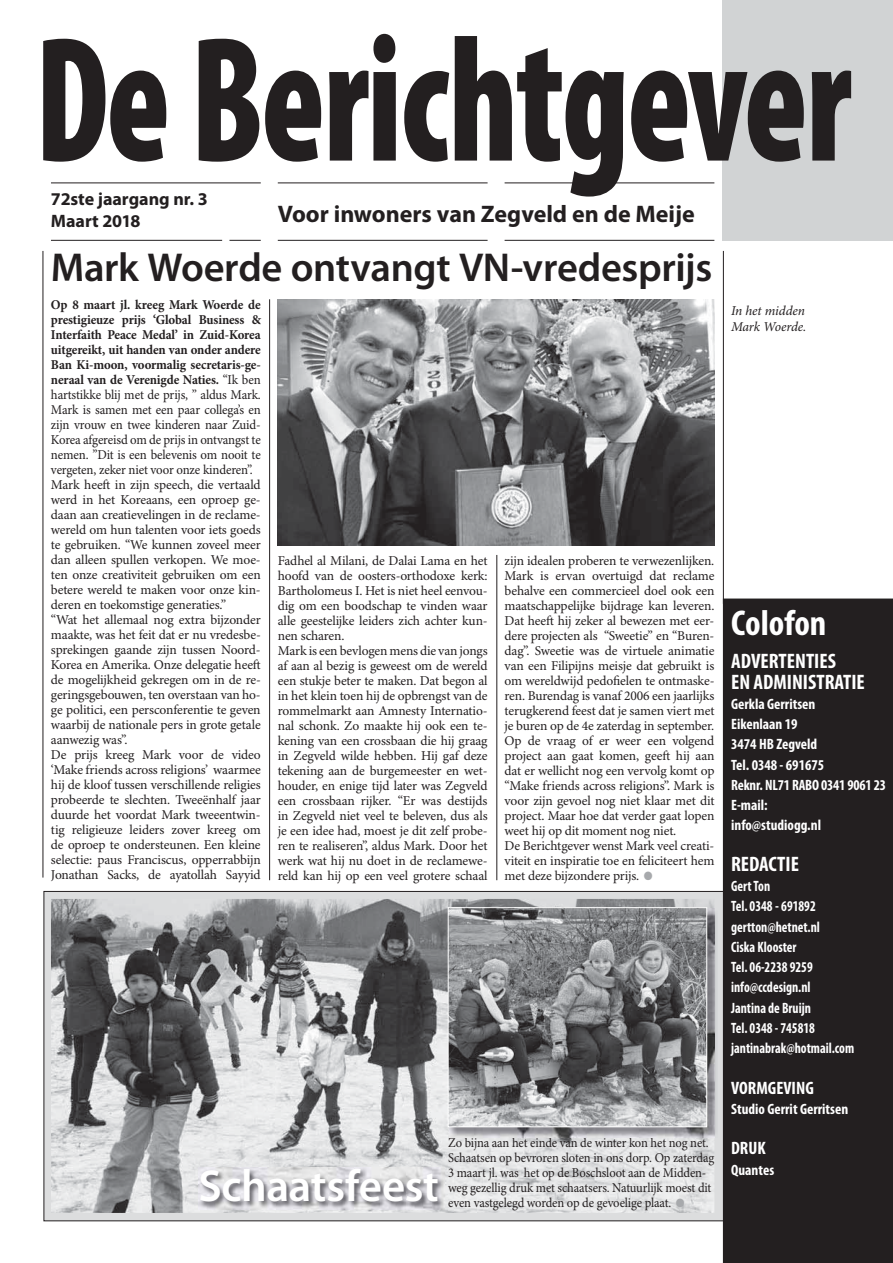
<style>
.page{position:relative;width:893px;height:1263px;background:#fff}
.page>*{position:absolute;margin:0;border:0;box-sizing:border-box;transform-origin:0 0}
.t1{font:900 condensed 180px "Myriad Pro";letter-spacing:-.015em;color:#231f20;scale:.8 1}
.t2{font:600 45px "Myriad Pro";letter-spacing:-.01em;color:#fff}
.t3{font:600 40.5px "Myriad Pro";letter-spacing:-.01em;color:#231f20}
.t4{font:700 condensed 36px "Myriad Pro";color:#fff}
.t5{font:700 24px "Myriad Pro";color:#231f20}
.t6{font:700 condensed 21px/20.2px "Myriad Pro";color:#fff}
.t7{font:700 18px/21.6px "Myriad Pro";letter-spacing:-.005em;color:#231f20}
.t8{font:700 condensed 18px "Myriad Pro";color:#fff}
.t9{font:700 condensed 15px/20.2px "Myriad Pro";color:#fff;scale:.9 1}
.t10{font:700 condensed 15px/20.2px "Myriad Pro";color:#fff}
.t11{font:13.5px/15px "Minion Pro";letter-spacing:-.01em;color:#231f20}
.t12{font:13.5px/15px "Minion Pro";letter-spacing:-.01em;color:#231f20;scale:.95 1}
.t13{font:13.5px/15px "Minion Pro";letter-spacing:-.01em;color:#231f20;scale:.93 1}
.t14{font:italic 13.5px/16.2px "Minion Pro";letter-spacing:-.005em;color:#231f20}
.s1{font-weight:700}
</style>
<div class="page">
<hr style="left:278px;top:240px;width:210px;height:1px;background:#231f20">
<div style="left:44px;top:891px;width:687px;height:330px;background:#dcddde"></div>
<img style="left:51px;top:899px;width:663px;height:314px">
<img style="left:449px;top:909px;width:267px;height:229px">
<img style="left:450px;top:909px;width:255px;height:216px">
<div style="left:448px;top:907px;width:259px;height:220px;border:1px solid #fff"></div>
<img style="left:199px;top:1167px;width:246px;height:42px">
<div style="left:723px;top:0;width:170px;height:241px;background:#d1d3d4"></div>
<hr style="left:51px;top:183px;width:210px;height:1px;background:#231f20">
<hr style="left:278px;top:183px;width:210px;height:1px;background:#231f20">
<hr style="left:505px;top:183px;width:209px;height:1px;background:#231f20">
<hr style="left:505px;top:240px;width:209px;height:1px;background:#231f20">
<div style="left:723px;top:599px;width:170px;height:664px;background:#231f20"></div>
<hr style="left:43px;top:251px;width:1px;height:627px;background:#231f20">
<hr style="left:269px;top:299px;width:1px;height:581px;background:#231f20">
<hr style="left:496px;top:555px;width:1px;height:325px;background:#231f20">
<hr style="left:723px;top:251px;width:1px;height:353px;background:#231f20">
<hr style="left:229px;top:240px;width:32px;height:1px;background:#231f20">
<hr style="left:51px;top:240px;width:171px;height:1px;background:#231f20">
<img style="left:278px;top:299px;width:436px;height:247px">
<svg style="left:676px;top:1199px;width:8px;height:8px"></svg>
<h1 class="t1" style="left:35px;top:-7px;width:1022px">De Berichtgever</h1>
<h3 class="t7" style="left:51px;top:190px;width:158px">72ste jaargang nr. 3<br>Maart 2018</h3>
<h3 class="t5" style="left:278px;top:204px;width:418px">Voor inwoners van Zegveld en de Meije</h3>
<h3 class="t3" style="left:51px;top:252px;width:663px">Mark Woerde ontvangt VN-vredesprijs</h3>
<p class="t12" style="left:51px;top:298px;width:222px"><span class="s1">Op 8 maart jl. kreeg Mark Woerde de prestigieuze prijs ‘Global Business &amp; Interfaith Peace Medal’ in Zuid-Korea uitgereikt, uit handen van onder andere Ban Ki-moon, voormalig secretaris-ge&shy;neraal van de Verenigde Naties.</span> “Ik ben hartstikke blij met de prijs, ” aldus Mark.<br>Mark is samen met een paar collega’s en zijn vrouw en twee kinderen naar Zuid-Korea afgereisd om de prijs in ontvangst te nemen. ”Dit is een belevenis om nooit te vergeten, zeker niet voor onze kinderen”.<br>Mark heeft in zijn speech, die vertaald werd in het Koreaans, een oproep ge&shy;daan aan creatievelingen in de reclame&shy;wereld om hun talenten voor iets goeds te gebruiken. “We kunnen zoveel meer dan alleen spullen verkopen. We moe&shy;ten onze creativiteit gebruiken om een betere wereld te maken voor onze kin&shy;deren en toekomstige generaties.”<br>“Wat het allemaal nog extra bijzonder maakte, was het feit dat er nu vredesbe&shy;sprekingen gaande zijn tussen Noord-Korea en Amerika. Onze delegatie heeft de mogelijkheid gekregen om in de re&shy;geringsgebouwen, ten overstaan van ho&shy;ge politici, een persconferentie te geven waarbij de nationale pers in grote getale aanwezig was”.<br>De prijs kreeg Mark voor de video ‘Make friends across religions’ waarmee hij de kloof tussen verschillende religies probeerde te slechten. Tweeënhalf jaar duurde het voordat Mark tweeentwin&shy;tig religieuze leiders zover kreeg om de oproep te ondersteunen. Een kleine selectie: paus Franciscus, opperrabbijn Jonathan Sacks, de ayatollah Sayyid</p>
<p class="t11" style="left:278px;top:554px;width:211px">Fadhel al Milani, de Dalai Lama en het hoofd van de oosters-orthodoxe kerk:<br>Bartholomeus I. Het is niet heel eenvou&shy;dig om een boodschap te vinden waar alle geestelijke leiders zich achter kun&shy;nen scharen.<br>Mark is een bevlogen mens die van jongs af aan al bezig is geweest om de wereld een stukje beter te maken. Dat begon al in het klein toen hij de opbrengst van de rommelmarkt aan Amnesty Internatio&shy;nal schonk. Zo maakte hij ook een te&shy;kening van een crossbaan die hij graag in Zegveld wilde hebben. Hij gaf deze tekening aan de burgemeester en wet&shy;houder, en enige tijd later was Zegveld een crossbaan rijker. “Er was destijds in Zegveld niet veel te beleven, dus als je een idee had, moest je dit zelf probe&shy;ren te realiseren”, aldus Mark. Door het werk wat hij nu doet in de reclamewe&shy;reld kan hij op een veel grotere schaal</p>
<p class="t11" style="left:505px;top:554px;width:211px">zijn idealen proberen te verwezenlijken.<br>Mark is ervan overtuigd dat reclame behalve een commercieel doel ook een maatschappelijke bijdrage kan leveren.<br>Dat heeft hij zeker al bewezen met eer&shy;dere projecten als “Sweetie” en “Buren&shy;dag”. Sweetie was de virtuele animatie van een Filipijns meisje dat gebruikt is om wereldwijd pedofielen te ontmaske&shy;ren. Burendag is vanaf 2006 een jaarlijks terugkerend feest dat je samen viert met je buren op de 4e zaterdag in september.<br>Op de vraag of er weer een volgend project aan gaat komen, geeft hij aan dat er wellicht nog een vervolg komt op “Make friends across religions”. Mark is voor zijn gevoel nog niet klaar met dit project. Maar hoe dat verder gaat lopen weet hij op dit moment nog niet.<br>De Berichtgever wenst Mark veel creati&shy;viteit en inspiratie toe en feliciteert hem met deze bijzondere prijs.</p>
<h2 class="t2" style="left:198px;top:1169px;width:242px">Schaatsfeest</h2>
<p class="t13" style="left:448px;top:1137px;width:288px">Zo bijna aan het einde van de winter kon het nog net.<br>Schaatsen op bevroren sloten in ons dorp. Op zaterdag 3 maart jl. was het op de Boschsloot aan de Midden&shy;weg gezellig druk met schaatsers. Natuurlijk moest dit</p>
<p class="t13" style="left:448px;top:1197px;width:241px">even vastgelegd worden op de gevoelige plaat.</p>
<p class="t14" style="left:731px;top:303px;width:77px">In het midden<br>Mark Woerde.</p>
<h3 class="t4" style="left:731px;top:609px;width:97px">Colofon</h3>
<h3 class="t6" style="left:731px;top:653px;width:135px">ADVERTENTIES<br>EN ADMINISTRATIE</h3>
<p class="t10" style="left:731px;top:695px;width:156px">Gerkla Gerritsen<br>Eikenlaan 19<br>3474 HB Zegveld<br>Tel. 0348 - 691675<br>Reknr. NL71 RABO 0341 9061 23<br>E-mail:<br>info@studiogg.nl</p>
<h3 class="t6" style="left:731px;top:855px;width:69px">REDACTIE</h3>
<p class="t9" style="left:731px;top:877px;width:138px">Gert Ton<br>Tel. 0348 - 691892 gertton@hetnet.nl<br>Ciska Klooster<br>Tel. 06-2238 9259 info@ccdesign.nl<br>Jantina de Bruijn<br>Tel. 0348 - 745818 jantinabrak@hotmail.com</p>
<h3 class="t8" style="left:731px;top:1081px;width:84px">VORMGEVING</h3>
<p class="t10" style="left:731px;top:1100px;width:119px">Studio Gerrit Gerritsen</p>
<h3 class="t8" style="left:731px;top:1141px;width:36px">DRUK</h3>
<p class="t10" style="left:731px;top:1160px;width:45px">Quantes</p>
</div>
